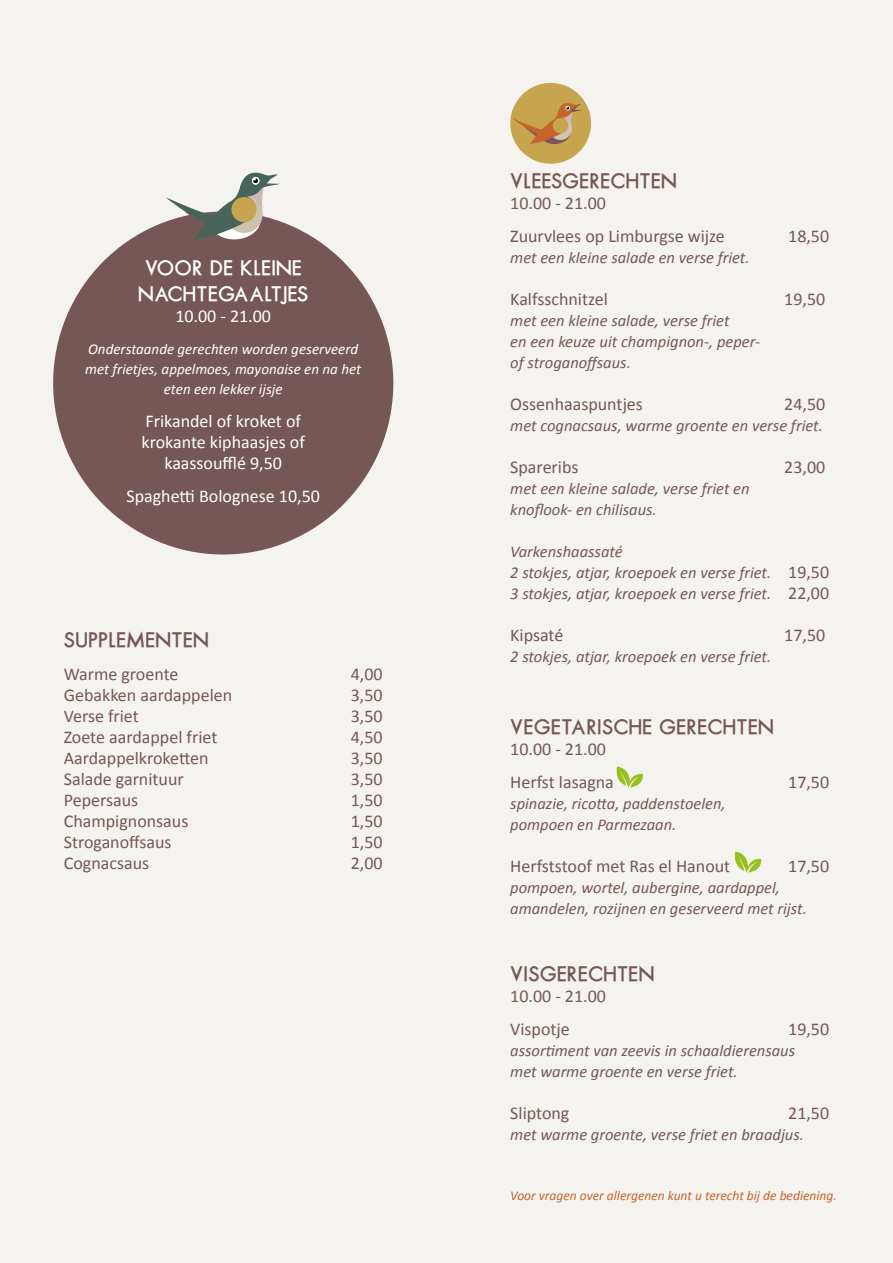
<style>
.page{position:relative;width:893px;height:1263px;background:#f5f3ef}
.page>*{position:absolute;margin:0;border:0;box-sizing:border-box;transform-origin:0 0}
.t1{font:700 21px "Uniqueen";letter-spacing:.05em;color:#755757}
.t2{font:700 21px/25.2px "Uniqueen";letter-spacing:.05em;color:#fff;text-align:center}
.t3{font:18px/33px "Calibri";color:#755757}
.t4{font:18px/21px "Calibri";color:#fff;text-align:center}
.t5{font:italic 16.5px/21px "Calibri";color:#755757}
.t6{font:italic 15px/20.2px "Calibri";color:#fff;text-align:center}
.t7{font:italic 13.5px "Calibri";color:#c5652c}
.s1{font-style:normal;font-size:18px}
</style>
<div class="page">
<div style="left:510px;top:83px;width:81px;height:81px;background:#c7a44e;border-radius:50%"></div>
<svg style="left:513px;top:103px;width:69px;height:42px"></svg>
<div style="left:53px;top:212px;width:340px;height:342px;background:#755757;border-radius:50%"></div>
<svg style="left:166px;top:172px;width:114px;height:68px"></svg>
<svg style="left:616px;top:766px;width:27px;height:22px"></svg>
<svg style="left:734px;top:851px;width:27px;height:22px"></svg>
<p class="t2" style="left:138px;top:256px;width:171px">VOOR DE KLEINE<br>NACHTEGAALTJES</p>
<p class="t4" style="left:175px;top:305px;width:97px">10.00 - 21.00</p>
<p class="t6" style="left:85px;top:338px;width:277px">Onderstaande gerechten worden geserveerd met frietjes, appelmoes, mayonaise en na het eten een lekker ijsje</p>
<p class="t4" style="left:142px;top:411px;width:165px">Frikandel of kroket of krokante kiphaasjes of kaassoufflé 9,50</p>
<p class="t4" style="left:127px;top:486px;width:195px">Spaghetti Bolognese 10,50</p>
<p class="t1" style="left:64px;top:630px;width:146px">SUPPLEMENTEN</p>
<p class="t3" style="left:64px;top:658px;width:116px">Warme groente</p>
<p class="t3" style="left:351px;top:658px;width:33px">4,00</p>
<p class="t3" style="left:64px;top:679px;width:170px">Gebakken aardappelen</p>
<p class="t3" style="left:351px;top:679px;width:33px">3,50</p>
<p class="t3" style="left:64px;top:700px;width:77px">Verse friet</p>
<p class="t3" style="left:351px;top:700px;width:33px">3,50</p>
<p class="t3" style="left:64px;top:721px;width:155px">Zoete aardappel friet</p>
<p class="t3" style="left:351px;top:721px;width:33px">4,50</p>
<p class="t3" style="left:64px;top:742px;width:146px">Aardappelkroketten</p>
<p class="t3" style="left:351px;top:742px;width:33px">3,50</p>
<p class="t3" style="left:64px;top:763px;width:121px">Salade garnituur</p>
<p class="t3" style="left:351px;top:763px;width:33px">3,50</p>
<p class="t3" style="left:64px;top:784px;width:76px">Pepersaus</p>
<p class="t3" style="left:351px;top:784px;width:33px">1,50</p>
<p class="t3" style="left:64px;top:805px;width:126px">Champignonsaus</p>
<p class="t3" style="left:351px;top:805px;width:33px">1,50</p>
<p class="t3" style="left:64px;top:826px;width:109px">Stroganoffsaus</p>
<p class="t3" style="left:351px;top:826px;width:33px">1,50</p>
<p class="t3" style="left:64px;top:847px;width:87px">Cognacsaus</p>
<p class="t3" style="left:351px;top:847px;width:33px">2,00</p>
<p class="t1" style="left:510px;top:172px;width:168px">VLEESGERECHTEN</p>
<p class="t3" style="left:510px;top:187px;width:216px">10.00 - 21.00<br>Zuurvlees op Limburgse wijze</p>
<p class="t3" style="left:788px;top:220px;width:43px">18,50</p>
<p class="t5" style="left:510px;top:247px;width:241px">met een kleine salade en verse friet.</p>
<p class="t3" style="left:510px;top:283px;width:99px">Kalfsschnitzel</p>
<p class="t3" style="left:784px;top:283px;width:43px">19,50</p>
<p class="t5" style="left:510px;top:310px;width:251px">met een kleine salade, verse friet<br>en een keuze uit champignon-, peper&shy;of stroganoffsaus.</p>
<p class="t3" style="left:510px;top:388px;width:134px">Ossenhaaspuntjes</p>
<p class="t3" style="left:784px;top:388px;width:43px">24,50</p>
<p class="t5" style="left:510px;top:415px;width:314px">met cognacsaus, warme groente en verse friet.</p>
<p class="t3" style="left:510px;top:451px;width:70px">Spareribs</p>
<p class="t3" style="left:784px;top:451px;width:43px">23,00</p>
<p class="t5" style="left:510px;top:478px;width:241px">met een kleine salade, verse friet en knoflook- en chilisaus.</p>
<p class="t5" style="left:510px;top:541px;width:320px">Varkenshaassaté<br>2 stokjes, atjar, kroepoek en verse friet. <span class="s1">19,50<br></span>3 stokjes, atjar, kroepoek en verse friet. <span class="s1">22,00</span></p>
<p class="t3" style="left:510px;top:619px;width:55px">Kipsaté</p>
<p class="t3" style="left:784px;top:619px;width:43px">17,50</p>
<p class="t5" style="left:510px;top:646px;width:262px">2 stokjes, atjar, kroepoek en verse friet.</p>
<p class="t1" style="left:510px;top:717px;width:265px">VEGETARISCHE GERECHTEN</p>
<p class="t3" style="left:510px;top:732px;width:105px">10.00 - 21.00<br>Herfst lasagna</p>
<p class="t3" style="left:788px;top:765px;width:43px">17,50</p>
<p class="t5" style="left:510px;top:792px;width:217px">spinazie, ricotta, paddenstoelen, pompoen en Parmezaan.</p>
<p class="t3" style="left:510px;top:849px;width:222px">Herfststoof met Ras el Hanout</p>
<p class="t3" style="left:788px;top:849px;width:43px">17,50</p>
<p class="t5" style="left:510px;top:876px;width:298px">pompoen, wortel, aubergine, aardappel, amandelen, rozijnen en geserveerd met rijst.</p>
<p class="t1" style="left:510px;top:964px;width:145px">VISGERECHTEN</p>
<p class="t3" style="left:510px;top:980px;width:97px">10.00 - 21.00<br>Vispotje</p>
<p class="t3" style="left:788px;top:1013px;width:43px">19,50</p>
<p class="t5" style="left:510px;top:1039px;width:286px">assortiment van zeevis in schaaldierensaus met warme groente en verse friet.</p>
<p class="t3" style="left:510px;top:1097px;width:61px">Sliptong</p>
<p class="t3" style="left:788px;top:1097px;width:43px">21,50</p>
<p class="t5" style="left:510px;top:1123px;width:295px">met warme groente, verse friet en braadjus.</p>
<p class="t7" style="left:510px;top:1186px;width:328px">Voor vragen over allergenen kunt u terecht bij de bediening.</p>
</div>
